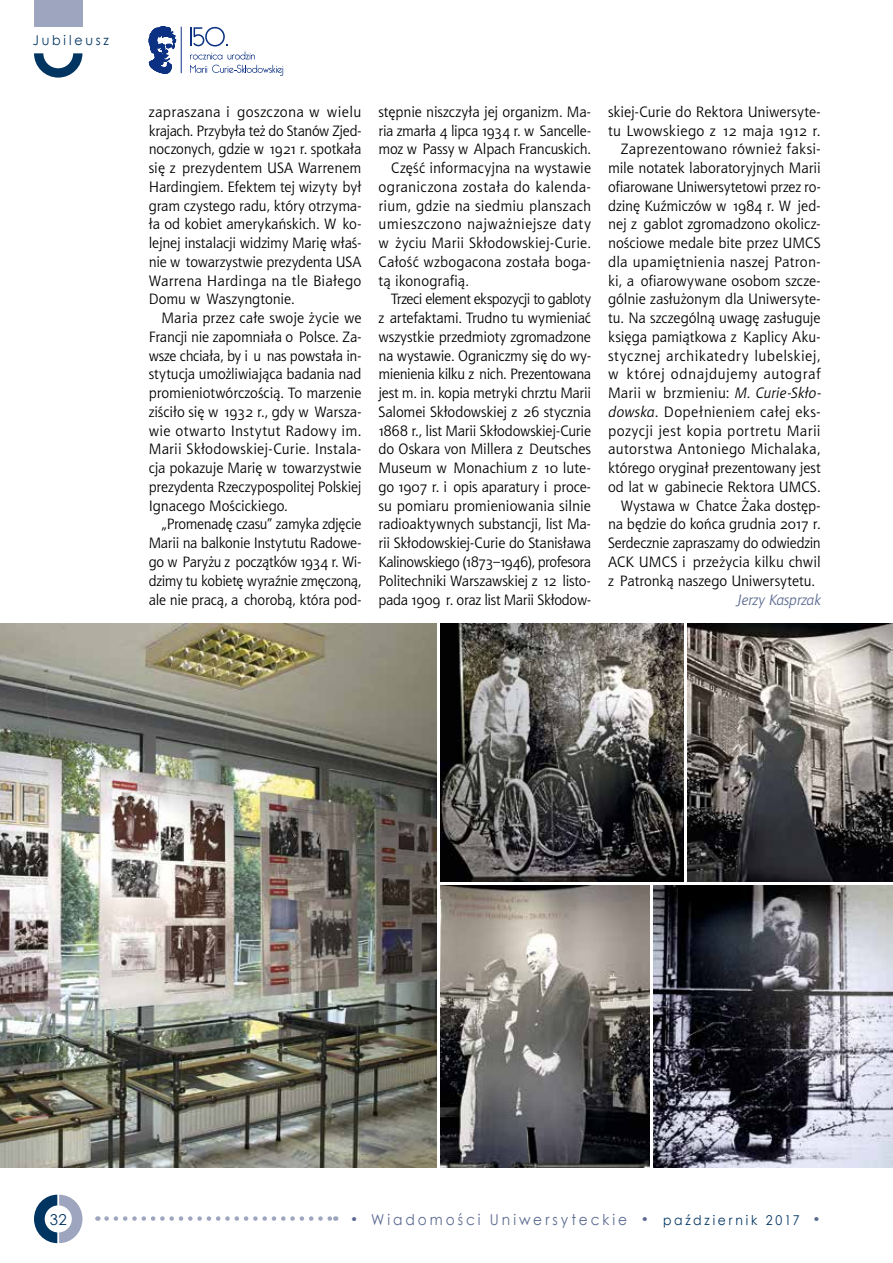
<style>
.page{position:relative;width:893px;height:1263px;background:#fff}
.page>*{position:absolute;margin:0;border:0;box-sizing:border-box;transform-origin:0 0}
.t1{font:15px/18.8px "Aerton EFN";color:#000;text-align:justify}
.t2{font:15px "Aerton EFN";letter-spacing:.02em;color:#000}
.t3{font:15px "Aerton EFN";letter-spacing:-.02em;color:#000}
.t4{font:15px "Aerton EFN";letter-spacing:.03em;color:#000}
.t5{font:15px "Aerton EFN";letter-spacing:.025em;color:#000}
.t6{font:15px "Century Gothic";letter-spacing:.215em;color:#5b6a90;scale:.92 1}
.t7{font:15px "Aerton EFN";letter-spacing:-.03em;color:#000}
.t8{font:15px "Aerton EFN";letter-spacing:-.035em;color:#000}
.t9{font:15px "Aerton EFN";letter-spacing:-.025em;color:#000}
.t10{font:15px "Aerton EFN";letter-spacing:.035em;color:#000}
.t11{font:italic 15px "Aerton EFN";letter-spacing:-.005em;color:#5b6a90}
.t12{font:15px "Century Gothic";color:#003461}
.t13{font:13.5px "Century Gothic";letter-spacing:.22em;color:#003461;scale:.94 1}
.s1{font-style:italic}
.s2{font-size:13.5px}
.s3{font-size:13.5px;color:#003461}
</style>
<div class="page">
<svg style="left:190px;top:27px;width:93px;height:49px"></svg>
<svg style="left:149px;top:27px;width:27px;height:47px"></svg>
<hr style="left:181px;top:27px;width:1px;height:46px;background:#0c3183">
<svg style="left:34px;top:1195px;width:48px;height:48px"></svg>
<div style="left:45px;top:1205px;width:27px;height:27px;background:#fff;border-radius:50%"></div>
<svg style="left:107px;top:1216px;width:229px;height:5px"></svg>
<div style="left:34px;top:0;width:48px;height:27px;background:#9ea5be"></div>
<svg style="left:34px;top:53px;width:48px;height:25px"></svg>
<div style="left:43px;top:38px;width:30px;height:30px;background:#fff;border-radius:50%"></div>
<img style="left:441px;top:623px;width:242px;height:258px">
<img style="left:688px;top:623px;width:205px;height:258px">
<img style="left:441px;top:886px;width:209px;height:281px">
<img style="left:0;top:623px;width:436px;height:544px">
<img style="left:654px;top:886px;width:239px;height:281px">
<p class="t13" style="left:33px;top:31px;width:83px">Jubileusz</p>
<p class="t1" style="left:149px;top:102px;width:214px">zapraszana i goszczona w wielu krajach. Przybyła też do Stanów Zjed&shy;noczonych, gdzie w 1921 r. spotkała się z prezydentem USA Warrenem Hardingiem. Efektem tej wizyty był gram czystego radu, który otrzyma&shy;ła od kobiet amerykańskich. W ko&shy;lejnej instalacji widzimy Marię właś&shy;nie w towarzystwie prezydenta USA Warrena Hardinga na tle Białego Domu w Waszyngtonie.</p>
<p class="t1" style="left:149px;top:309px;width:214px;text-indent:13px">Maria przez całe swoje życie we Francji nie zapomniała o Polsce. Za&shy;wsze chciała, by i u nas powstała in&shy;stytucja umożliwiająca badania nad promieniotwórczością. To marzenie ziściło się w 1932 r., gdy w Warsza&shy;wie otwarto Instytut Radowy im.<br>Marii Skłodowskiej-Curie. Instala&shy;cja pokazuje Marię w towarzystwie prezydenta Rzeczypospolitej Polskiej Ignacego Mościckiego.</p>
<p class="t1" style="left:149px;top:515px;width:214px;text-indent:13px">„Promenadę czasu” zamyka zdjęcie Marii na balkonie Instytutu Radowe&shy;go w Paryżu z początków 1934 r. Wi&shy;dzimy tu kobietę wyraźnie zmęczoną, ale nie pracą, a chorobą, która pod-</p>
<p class="t1" style="left:378px;top:102px;width:214px">stępnie niszczyła jej organizm. Ma-</p>
<p class="t3" style="left:378px;top:122px;width:214px">ria zmarła 4 lipca 1934 r. w Sancelle-</p>
<p class="t1" style="left:378px;top:140px;width:214px">moz w Passy w Alpach Francuskich.</p>
<p class="t1" style="left:391px;top:159px;width:201px">Część informacyjna na wystawie</p>
<p class="t5" style="left:378px;top:178px;width:214px">ograniczona została do kalenda-</p>
<p class="t1" style="left:378px;top:196px;width:214px">rium, gdzie na siedmiu planszach</p>
<p class="t4" style="left:378px;top:216px;width:214px">umieszczono najważniejsze daty</p>
<p class="t1" style="left:378px;top:234px;width:214px">w życiu Marii Skłodowskiej-Curie.</p>
<p class="t2" style="left:378px;top:253px;width:214px">Całość wzbogacona została boga-</p>
<p class="t1" style="left:378px;top:271px;width:92px">tą ikonografią.</p>
<p class="t8" style="left:391px;top:291px;width:201px">Trzeci element ekspozycji to gabloty</p>
<p class="t1" style="left:378px;top:309px;width:214px">z artefaktami. Trudno tu wymieniać</p>
<p class="t1" style="left:378px;top:327px;width:214px">wszystkie przedmioty zgromadzone</p>
<p class="t1" style="left:378px;top:346px;width:214px">na wystawie. Ograniczmy się do wy-</p>
<p class="t9" style="left:378px;top:366px;width:214px">mienienia kilku z nich. Prezentowana</p>
<p class="t1" style="left:378px;top:384px;width:214px">jest m. in. kopia metryki chrztu Marii</p>
<p class="t1" style="left:378px;top:402px;width:214px">Salomei Skłodowskiej z 26 stycznia</p>
<p class="t1" style="left:378px;top:421px;width:214px">1868 r., list Marii Skłodowskiej-Curie</p>
<p class="t1" style="left:378px;top:440px;width:214px">do Oskara von Millera z Deutsches</p>
<p class="t1" style="left:378px;top:459px;width:214px">Museum w Monachium z 10 lute-</p>
<p class="t1" style="left:378px;top:477px;width:214px">go 1907 r. i opis aparatury i proce-</p>
<p class="t1" style="left:378px;top:496px;width:214px">su pomiaru promieniowania silnie</p>
<p class="t1" style="left:378px;top:515px;width:214px">radioaktywnych substancji, list Ma-</p>
<p class="t1" style="left:378px;top:534px;width:214px">rii Skłodowskiej-Curie do Stanisława</p>
<p class="t7" style="left:378px;top:553px;width:214px">Kalinowskiego (1873–1946), profesora</p>
<p class="t1" style="left:378px;top:571px;width:214px">Politechniki Warszawskiej z 12 listo-</p>
<p class="t3" style="left:378px;top:591px;width:214px">pada 1909 r. oraz list Marii Skłodow-</p>
<p class="t1" style="left:608px;top:102px;width:214px">skiej-Curie do Rektora Uniwersyte-</p>
<p class="t1" style="left:608px;top:121px;width:214px">tu Lwowskiego z 12 maja 1912 r.</p>
<p class="t1" style="left:621px;top:140px;width:201px">Zaprezentowano również faksi-</p>
<p class="t1" style="left:608px;top:159px;width:214px">mile notatek laboratoryjnych Marii</p>
<p class="t1" style="left:608px;top:177px;width:214px">ofiarowane Uniwersytetowi przez ro-</p>
<p class="t1" style="left:608px;top:196px;width:214px">dzinę Kuźmiczów w 1984 r. W jed-</p>
<p class="t1" style="left:608px;top:215px;width:214px">nej z gablot zgromadzono okolicz-</p>
<p class="t1" style="left:608px;top:234px;width:214px">nościowe medale bite przez UMCS</p>
<p class="t1" style="left:608px;top:252px;width:214px">dla upamiętnienia naszej Patron-</p>
<p class="t1" style="left:608px;top:271px;width:214px">ki, a ofiarowywane osobom szcze-</p>
<p class="t1" style="left:608px;top:290px;width:214px">gólnie zasłużonym dla Uniwersyte-</p>
<p class="t1" style="left:608px;top:309px;width:214px">tu. Na szczególną uwagę zasługuje</p>
<p class="t1" style="left:608px;top:327px;width:214px">księga pamiątkowa z Kaplicy Aku-</p>
<p class="t4" style="left:608px;top:347px;width:214px">stycznej archikatedry lubelskiej,</p>
<p class="t10" style="left:608px;top:366px;width:214px">w której odnajdujemy autograf</p>
<p class="t1" style="left:608px;top:384px;width:214px">Marii w brzmieniu: <span class="s1">M. Curie-Skło-</span></p>
<p class="t2" style="left:608px;top:403px;width:214px"><span class="s1">dowska</span>. Dopełnieniem całej eks-</p>
<p class="t5" style="left:608px;top:422px;width:214px">pozycji jest kopia portretu Marii</p>
<p class="t2" style="left:608px;top:441px;width:214px">autorstwa Antoniego Michalaka,</p>
<p class="t1" style="left:608px;top:459px;width:214px">którego oryginał prezentowany jest</p>
<p class="t1" style="left:608px;top:477px;width:214px">od lat w gabinecie Rektora UMCS.</p>
<p class="t1" style="left:621px;top:496px;width:201px">Wystawa w Chatce Żaka dostęp-</p>
<p class="t1" style="left:608px;top:515px;width:214px">na będzie do końca grudnia 2017 r.</p>
<p class="t1" style="left:608px;top:534px;width:214px">Serdecznie zapraszamy do odwiedzin</p>
<p class="t1" style="left:608px;top:552px;width:214px">ACK UMCS i przeżycia kilku chwil</p>
<p class="t1" style="left:608px;top:571px;width:209px">z Patronką naszego Uniwersytetu.</p>
<p class="t11" style="left:736px;top:591px;width:86px">Jerzy Kasprzak</p>
<p class="t12" style="left:50px;top:1209px;width:18px">32</p>
<p class="t6" style="left:350px;top:1208px;width:513px"><span class="s2">•</span> Wiadomości Uniwersyteckie <span class="s2">•</span> <span class="s3">październik 2017</span> <span class="s2">•</span></p>
</div>
